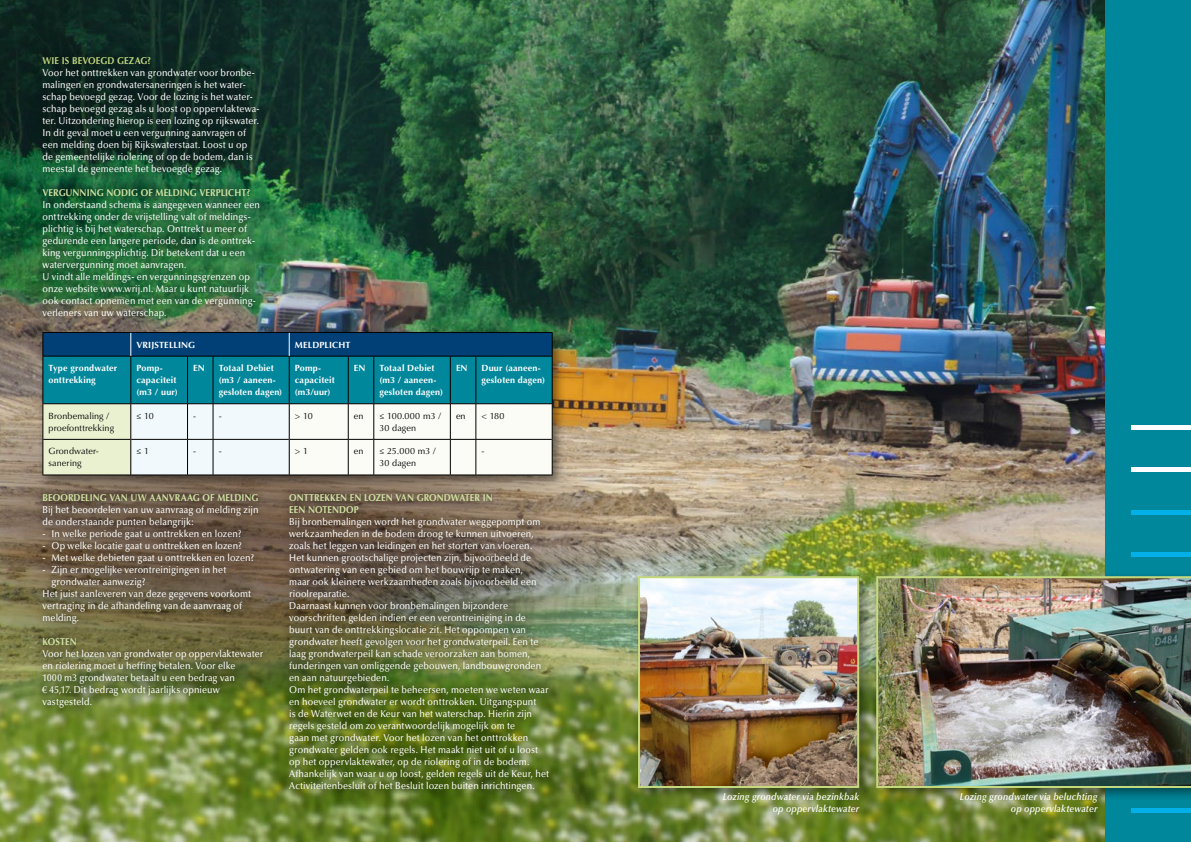
<style>
.page{position:relative;width:1191px;height:842px;background:#fff}
.page>*{position:absolute;margin:0;border:0;box-sizing:border-box;transform-origin:0 0}
.t1{font:500 10px/12px "Optima LT Std";letter-spacing:.01em;color:#fff;scale:.9 1}
.t2{font:700 10px/12px "Optima LT Std";letter-spacing:.005em;color:#d0e2a2;scale:.9 1}
.t3{font:italic 600 10px/12px "Optima LT Std";letter-spacing:.02em;color:#fff;text-align:right;scale:.9 1}
.t4{font:700 10px "Optima LT Std";letter-spacing:.01em;color:#bfd77f;scale:.9 1}
.t5{font:700 9px/12px "Optima LT Std";letter-spacing:.025em;color:#fff}
.t6{font:9px/12px "Optima LT Std";letter-spacing:.01em;color:#000}
</style>
<div class="page">
<img style="left:0;top:0;width:1106px;height:842px">
<div style="left:1106px;top:0;width:85px;height:842px;background:#00879b"></div>
<hr style="left:1131px;top:510px;width:60px;height:4px;background:#03afe7">
<hr style="left:1131px;top:468px;width:60px;height:4px;background:#fff">
<hr style="left:1131px;top:553px;width:60px;height:4px;background:#03afe7">
<hr style="left:1131px;top:425px;width:60px;height:4px;background:#fff">
<hr style="left:1131px;top:808px;width:60px;height:4px;background:#03afe7">
<div style="left:871px;top:571px;width:320px;height:230px;background:#000;opacity:.45"></div>
<img style="left:876px;top:576px;width:315px;height:212px">
<div style="left:633px;top:571px;width:239px;height:230px;background:#000;opacity:.45"></div>
<img style="left:641px;top:579px;width:215px;height:206px">
<div style="left:638px;top:576px;width:221px;height:212px;border:2px solid #c4d97d"></div>
<img style="left:0;top:373px;width:639px;height:333px">
<svg style="left:120px;top:605px;width:498px;height:237px;background:#758b3e"></svg>
<div style="left:34px;top:47px;width:234px;height:279px;background:#000;opacity:.75"></div>
<div style="left:34px;top:485px;width:237px;height:231px;background:#000;opacity:.75"></div>
<div style="left:281px;top:485px;width:276px;height:315px;background:#000;opacity:.75"></div>
<div style="left:38px;top:327px;width:528px;height:162px;background:#000;opacity:.45"></div>
<svg style="left:43px;top:332px;width:510px;height:144px"></svg>
<p class="t4" style="left:43px;top:55px;width:122px">Wie is bevoegd gezag?</p>
<p class="t1" style="left:43px;top:67px;width:243px">Voor het onttrekken van grondwater voor bronbe&shy;malingen en grondwatersaneringen is het water&shy;schap bevoegd gezag. Voor de lozing is het water&shy;schap bevoegd gezag als u loost op oppervlaktewa&shy;ter. Uitzondering hierop is een lozing op rijkswater.<br>In dit geval moet u een vergunning aanvragen of een melding doen bij Rijkswaterstaat. Loost u op de gemeentelijke riolering of op de bodem, dan is meestal de gemeente het bevoegde gezag.</p>
<p class="t2" style="left:43px;top:187px;width:232px">Vergunning nodig of melding verplicht?</p>
<p class="t1" style="left:43px;top:199px;width:243px">In onderstaand schema is aangegeven wanneer een onttrekking onder de vrijstelling valt of meldings&shy;plichtig is bij het waterschap. Onttrekt u meer of gedurende een langere periode, dan is de onttrek&shy;king vergunningsplichtig. Dit betekent dat u een watervergunning moet aanvragen.<br>U vindt alle meldings- en vergunningsgrenzen op onze website www.wrij.nl. Maar u kunt natuurlijk ook contact opnemen met een van de vergunning&shy;verleners van uw waterschap.</p>
<p class="t5" style="left:136px;top:339px;width:6px">VRIJSTELLING</p>
<p class="t5" style="left:295px;top:339px;width:7px">MELDPLICHT</p>
<p class="t5" style="left:49px;top:362px;width:70px">Type grondwater onttrekking</p>
<p class="t5" style="left:136px;top:362px;width:43px">Pomp&shy;capaciteit (m3 / uur)</p>
<p class="t5" style="left:193px;top:362px;width:7px">EN</p>
<p class="t5" style="left:219px;top:362px;width:65px">Totaal Debiet (m3 / aaneen&shy;gesloten dagen)</p>
<p class="t5" style="left:295px;top:362px;width:41px">Pomp&shy;capaciteit (m3/uur)</p>
<p class="t5" style="left:354px;top:362px;width:7px">EN</p>
<p class="t5" style="left:379px;top:362px;width:65px">Totaal Debiet (m3 / aaneen&shy;gesloten dagen)</p>
<p class="t5" style="left:456px;top:362px;width:7px">EN</p>
<p class="t5" style="left:481px;top:362px;width:65px">Duur (aaneen&shy;gesloten dagen)</p>
<p class="t6" style="left:49px;top:410px;width:67px">Bronbemaling / proefonttrekking</p>
<p class="t6" style="left:136px;top:410px;width:19px">≤ 10</p>
<p class="t6" style="left:193px;top:410px;width:4px">-</p>
<p class="t6" style="left:219px;top:410px;width:4px">-</p>
<p class="t6" style="left:295px;top:410px;width:19px">&gt; 10</p>
<p class="t6" style="left:354px;top:410px;width:11px">en</p>
<p class="t6" style="left:379px;top:410px;width:63px">≤ 100.000 m3 /<br>30 dagen</p>
<p class="t6" style="left:456px;top:410px;width:11px">en</p>
<p class="t6" style="left:481px;top:410px;width:24px">&lt; 180</p>
<p class="t6" style="left:49px;top:445px;width:52px">Grondwater&shy;sanering</p>
<p class="t6" style="left:136px;top:445px;width:14px">≤ 1</p>
<p class="t6" style="left:193px;top:445px;width:4px">-</p>
<p class="t6" style="left:219px;top:445px;width:4px">-</p>
<p class="t6" style="left:295px;top:445px;width:15px">&gt; 1</p>
<p class="t6" style="left:354px;top:445px;width:11px">en</p>
<p class="t6" style="left:379px;top:445px;width:58px">≤ 25.000 m3 /<br>30 dagen</p>
<p class="t6" style="left:481px;top:445px;width:4px">-</p>
<p class="t2" style="left:43px;top:492px;width:241px">Beoordeling van uw aanvraag of melding</p>
<p class="t1" style="left:43px;top:504px;width:241px">Bij het beoordelen van uw aanvraag of melding zijn de onderstaande punten belangrijk:</p>
<p class="t1" style="left:43px;top:528px;width:223px">- In welke periode gaat u onttrekken en lozen?</p>
<p class="t1" style="left:43px;top:540px;width:223px">- Op welke locatie gaat u onttrekken en lozen?</p>
<p class="t1" style="left:43px;top:552px;width:237px">- Met welke debieten gaat u onttrekken en lozen?</p>
<p class="t1" style="left:43px;top:564px;width:206px">- Zijn er mogelijke verontreinigingen in het</p>
<p class="t1" style="left:52px;top:576px;width:106px">grondwater aanwezig?</p>
<p class="t1" style="left:43px;top:588px;width:233px">Het juist aanleveren van deze gegevens voorkomt</p>
<p class="t1" style="left:43px;top:600px;width:223px">vertraging in de afhandeling van de aanvraag of</p>
<p class="t1" style="left:43px;top:612px;width:42px">melding.</p>
<p class="t2" style="left:43px;top:636px;width:39px">Kosten</p>
<p class="t1" style="left:43px;top:648px;width:247px">Voor het lozen van grondwater op oppervlaktewater en riolering moet u heffing betalen. Voor elke<br>1000 m3 grondwater betaalt u een bedrag van<br>€ 45,17. Dit bedrag wordt jaarlijks opnieuw vastgesteld.</p>
<p class="t2" style="left:289px;top:492px;width:228px">Onttrekken en lozen van grondwater in een notendop</p>
<p class="t1" style="left:289px;top:516px;width:290px">Bij bronbemalingen wordt het grondwater weggepompt om werkzaamheden in de bodem droog te kunnen uitvoeren, zoals het leggen van leidingen en het storten van vloeren.<br>Het kunnen grootschalige projecten zijn, bijvoorbeeld de ontwatering van een gebied om het bouwrijp te maken,<br>maar ook kleinere werkzaamheden zoals bijvoorbeeld een rioolreparatie.<br>Daarnaast kunnen voor bronbemalingen bijzondere voorschriften gelden indien er een verontreiniging in de buurt van de onttrekkingslocatie zit. Het oppompen van grondwater heeft gevolgen voor het grondwaterpeil. Een te laag grondwaterpeil kan schade veroorzaken aan bomen, funderingen van omliggende gebouwen, landbouwgronden en aan natuurgebieden.<br>Om het grondwaterpeil te beheersen, moeten we weten waar en hoeveel grondwater er wordt onttrokken. Uitgangspunt<br>is de Waterwet en de Keur van het waterschap. Hierin zijn regels gesteld om zo verantwoordelijk mogelijk om te<br>gaan met grondwater. Voor het lozen van het onttrokken grondwater gelden ook regels. Het maakt niet uit of u loost op het oppervlaktewater, op de riolering of in de bodem.<br>Afhankelijk van waar u op loost, gelden regels uit de Keur, het Activiteitenbesluit of het Besluit lozen buiten inrichtingen.</p>
<p class="t3" style="left:723px;top:791px;width:153px">Lozing grondwater via bezinkbak op oppervlaktewater</p>
<p class="t3" style="left:960px;top:791px;width:154px">Lozing grondwater via beluchting op oppervlaktewater</p>
</div>
